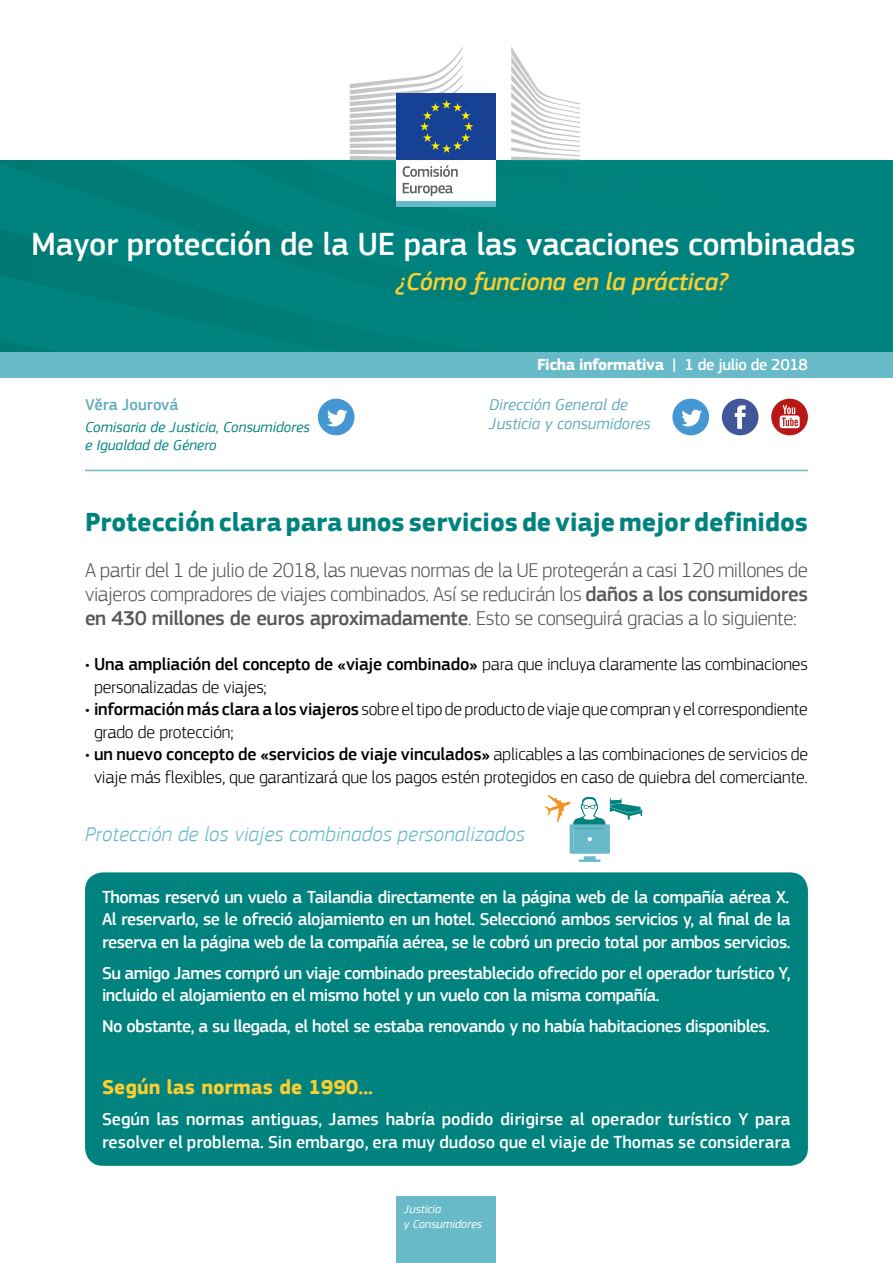
<style>
.page{position:relative;width:893px;height:1263px;background:#fff}
.page>*{position:absolute;margin:0;border:0;box-sizing:border-box;transform-origin:0 0}
.t1{font:500 33px "EC Square Sans Pro";letter-spacing:-.01em;color:#fff}
.t2{font:700 27px "EC Square Sans Pro";color:#00837e}
.t3{font:italic 500 25.5px "EC Square Sans Pro";letter-spacing:-.01em;color:#facd31}
.t4{font:300 21px/24px "EC Square Sans Pro";letter-spacing:-.02em;color:#575756;text-align:justify}
.t5{font:italic 300 21px "EC Square Sans Pro";letter-spacing:.01em;color:#66bac9}
.t6{font:700 21px "EC Square Sans Pro";color:#facd31}
.t7{font:500 18px/22.5px "EC Square Sans Pro";letter-spacing:-.03em;color:#fff;text-align:justify}
.t8{font:300 18px/22.5px "EC Square Sans Pro";letter-spacing:-.01em;color:#000}
.t9{font:500 18px/22.5px "EC Square Sans Pro";color:#fff}
.t10{font:italic 16.5px/19.8px "EC Square Sans Pro";color:#61adba}
.t11{font:700 16.5px "EC Square Sans Pro";letter-spacing:-.025em;color:#fff}
.t12{font:500 16.5px "EC Square Sans Pro";color:#61adba}
.t13{font:italic 15px/18px "EC Square Sans Pro";color:#00837e}
.t14{font:italic 12px/15px "EC Square Sans Pro";color:#fff}
.s1{font-weight:500}
</style>
<div class="page">
<div style="left:0;top:160px;width:892px;height:192px;background:#00837e"></div>
<div style="left:0;top:352px;width:893px;height:25px;background:#68bac8"></div>
<div style="left:397px;top:1196px;width:99px;height:67px;background:#68bac8"></div>
<div style="left:397px;top:158px;width:99px;height:43px;background:#fff"></div>
<svg style="left:403px;top:183px;width:50px;height:13px"></svg>
<svg style="left:511px;top:47px;width:69px;height:113px"></svg>
<div style="left:397px;top:94px;width:99px;height:66px;background:#164194"></div>
<svg style="left:350px;top:47px;width:123px;height:130px"></svg>
<div style="left:397px;top:201px;width:99px;height:6px;background:#68bac8"></div>
<hr style="left:85px;top:470px;width:723px;height:1px;background:#68bac8">
<svg style="left:722px;top:399px;width:36px;height:36px"></svg>
<svg style="left:771px;top:399px;width:37px;height:36px"></svg>
<svg style="left:672px;top:399px;width:37px;height:36px"></svg>
<svg style="left:318px;top:399px;width:36px;height:36px"></svg>
<div style="left:85px;top:872px;width:723px;height:294px;background:#00837e;border-radius:18px"></div>
<svg style="left:544px;top:795px;width:98px;height:67px"></svg>
<h1 class="t1" style="left:31px;top:225px;width:826px">Mayor protección de la UE para las vacaciones combinadas</h1>
<h3 class="t3" style="left:396px;top:267px;width:333px">¿Cómo funciona en la práctica?</h3>
<p class="t12" style="left:85px;top:394px;width:95px">Věra Jourová</p>
<p class="t13" style="left:85px;top:418px;width:226px">Comisaria de Justicia, Consumidores e Igualdad de Género</p>
<p class="t11" style="left:537px;top:355px;width:272px">Ficha informativa <span class="s1">| 1 de julio de 2018</span></p>
<p class="t10" style="left:489px;top:394px;width:163px">Dirección General de<br>Justicia y consumidores</p>
<h2 class="t2" style="left:85px;top:505px;width:724px">Protección clara para unos servicios de viaje mejor definidos</h2>
<p class="t4" style="left:85px;top:558px;width:724px">A partir del 1 de julio de 2018, las nuevas normas de la UE protegerán a casi 120 millones de viajeros compradores de viajes combinados. Así se reducirán los <span class="s1">daños a los consumidores en 430 millones de euros aproximadamente</span>. Esto se conseguirá gracias a lo siguiente:</p>
<p class="t8" style="left:94px;top:653px;width:715px;text-indent:-9px">• <span class="s1">Una ampliación del concepto de «viaje combinado»</span> para que incluya claramente las combinaciones personalizadas de viajes;</p>
<p class="t8" style="left:94px;top:698px;width:715px;text-indent:-9px">• <span class="s1">información más clara a los viajeros</span> sobre el tipo de producto de viaje que compran y el correspondiente grado de protección;</p>
<p class="t8" style="left:85px;top:743px;width:724px;text-align:center">• <span class="s1">un nuevo concepto de «servicios de viaje vinculados»</span> aplicables a las combinaciones de servicios de viaje más flexibles, que garantizará que los pagos estén protegidos en caso de quiebra del comerciante.</p>
<p class="t5" style="left:85px;top:822px;width:441px">Protección de los viajes combinados personalizados</p>
<p class="t7" style="left:102px;top:886px;width:690px">Thomas reservó un vuelo a Tailandia directamente en la página web de la compañía aérea X.<br>Al reservarlo, se le ofreció alojamiento en un hotel. Seleccionó ambos servicios y, al final de la reserva en la página web de la compañía aérea, se le cobró un precio total por ambos servicios.</p>
<p class="t7" style="left:102px;top:962px;width:690px">Su amigo James compró un viaje combinado preestablecido ofrecido por el operador turístico Y, incluido el alojamiento en el mismo hotel y un vuelo con la misma compañía.</p>
<p class="t7" style="left:102px;top:1015px;width:669px">No obstante, a su llegada, el hotel se estaba renovando y no había habitaciones disponibles.</p>
<p class="t6" style="left:102px;top:1075px;width:273px">Según las normas de 1990...</p>
<p class="t9" style="left:102px;top:1109px;width:690px">Según las normas antiguas, James habría podido dirigirse al operador turístico Y para resolver el problema. Sin embargo, era muy dudoso que el viaje de Thomas se considerara</p>
<p class="t14" style="left:404px;top:1201px;width:80px">Justicia<br>y Consumidores</p>
</div>
